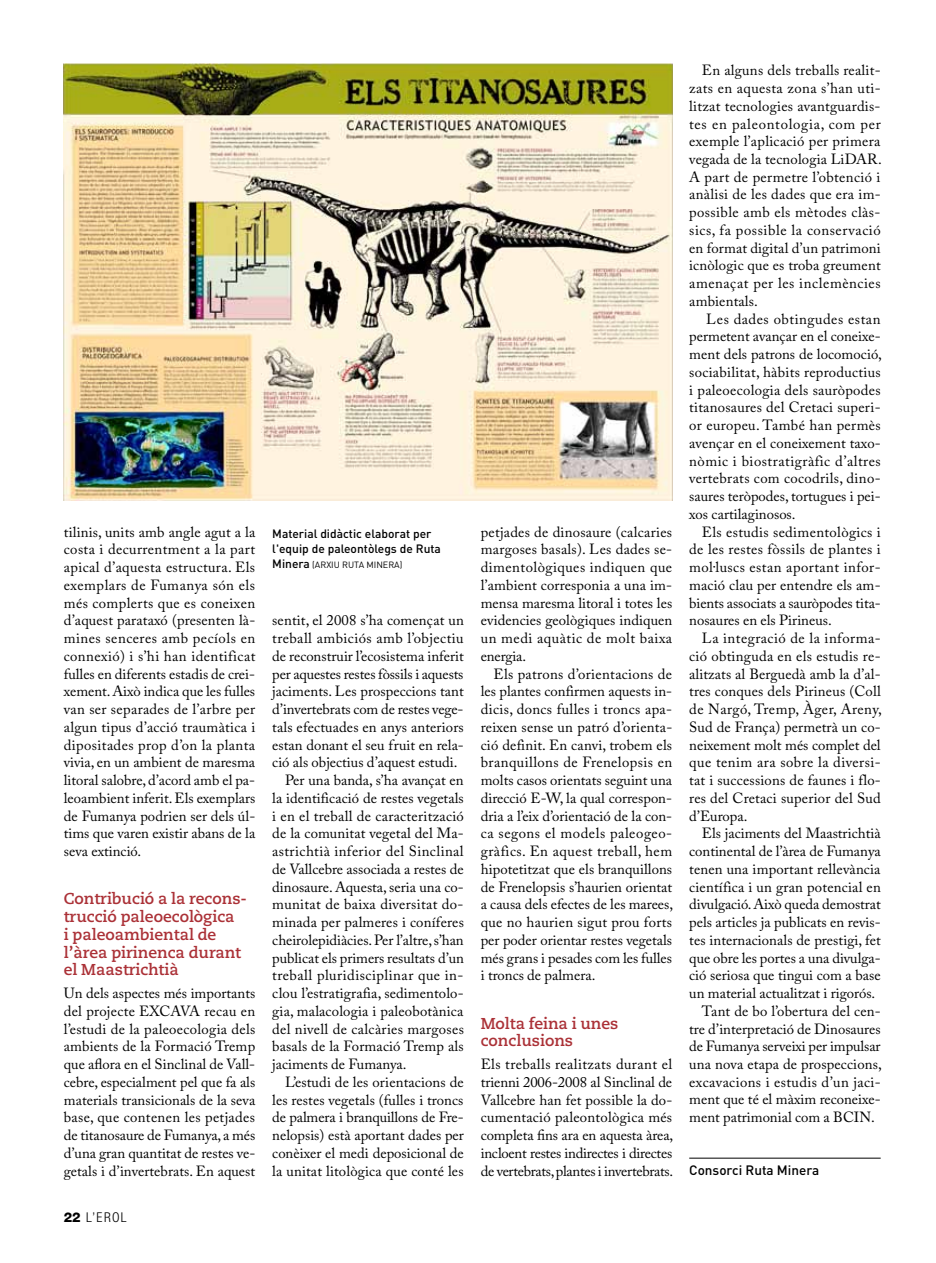
<style>
.page{position:relative;width:936px;height:1263px;background:#fff}
.page>*{position:absolute;margin:0;border:0;box-sizing:border-box;transform-origin:0 0}
.t1{font:700 15.75px/17.7px "Caecilia";color:#ab3137}
.t2{font:14.7px/17.7px "Adobe Caslon Pro";letter-spacing:.01em;color:#000;text-align:justify}
.t3{font:500 13.5px "DIN";color:#000}
.t4{font:300 condensed 13.5px "Helvetica Neue LT Std";color:#000}
.t5{font:500 12px/15px "DIN";color:#000}
.t6{font:9px "DIN";color:#000}
.s1{font-weight:800;font-stretch:normal}
.s2{font-weight:500;font-size:12px}
</style>
<div class="page">
<hr style="left:689px;top:1158px;width:191px;height:1px;background:#000">
<img style="left:64px;top:64px;width:608px;height:436px">
<p class="t2" style="left:64px;top:523px;width:193px">tilinis, units amb angle agut a la costa i decurrentment a la part apical d’aquesta estructura. Els exemplars de Fumanya són els més complerts que es coneixen d’aquest parataxó (presenten là&shy;mines senceres amb pecíols en connexió) i s’hi han identificat fulles en diferents estadis de crei&shy;xement. Això indica que les fulles van ser separades de l’arbre per algun tipus d’acció traumàtica i dipositades prop d’on la planta vivia, en un ambient de maresma litoral salobre, d’acord amb el pa&shy;leoambient inferit. Els exemplars de Fumanya podrien ser dels úl&shy;tims que varen existir abans de la seva extinció.</p>
<p class="t1" style="left:64px;top:890px;width:185px">Contribució a la recons&shy;trucció paleoecològica<br>i paleoambiental de l’àrea pirinenca durant el Maastrichtià</p>
<p class="t2" style="left:64px;top:984px;width:193px">Un dels aspectes més importants del projecte EXCAVA recau en l’estudi de la paleoecologia dels ambients de la Formació Tremp que aflora en el Sinclinal de Vall&shy;cebre, especialment pel que fa als materials transicionals de la seva base, que contenen les petjades de titanosaure de Fumanya, a més d’una gran quantitat de restes ve&shy;getals i d’invertebrats. En aquest</p>
<p class="t4" style="left:64px;top:1209px;width:64px"><span class="s1">22</span> L’EROL</p>
<p class="t5" style="left:272px;top:525px;width:170px">Material didàctic elaborat per l'equip de paleontòlegs de Ruta</p>
<p class="t6" style="left:272px;top:559px;width:132px"><span class="s2">Minera</span> (ARXIU RUTA M INERA)</p>
<p class="t2" style="left:272px;top:611px;width:193px">sentit, el 2008 s’ha començat un</p>
<p class="t2" style="left:272px;top:629px;width:193px">treball ambiciós amb l’objectiu</p>
<p class="t2" style="left:272px;top:647px;width:193px">de reconstruir l’ecosistema inferit</p>
<p class="t2" style="left:272px;top:665px;width:193px">per aquestes restes fòssils i aquests</p>
<p class="t2" style="left:272px;top:682px;width:193px">jaciments. Les prospeccions tant</p>
<p class="t2" style="left:272px;top:700px;width:193px">d’invertebrats com de restes vege-</p>
<p class="t2" style="left:272px;top:718px;width:193px">tals efectuades en anys anteriors</p>
<p class="t2" style="left:272px;top:736px;width:193px">estan donant el seu fruit en rela-</p>
<p class="t2" style="left:272px;top:753px;width:187px">ció als objectius d’aquest estudi.</p>
<p class="t2" style="left:285px;top:771px;width:180px">Per una banda, s’ha avançat en</p>
<p class="t2" style="left:272px;top:789px;width:193px">la identificació de restes vegetals</p>
<p class="t2" style="left:272px;top:807px;width:193px">i en el treball de caracterització</p>
<p class="t2" style="left:272px;top:824px;width:193px">de la comunitat vegetal del Ma-</p>
<p class="t2" style="left:272px;top:842px;width:193px">astrichtià inferior del Sinclinal</p>
<p class="t2" style="left:272px;top:860px;width:193px">de Vallcebre associada a restes de</p>
<p class="t2" style="left:272px;top:878px;width:193px">dinosaure. Aquesta, seria una co-</p>
<p class="t2" style="left:272px;top:895px;width:193px">munitat de baixa diversitat do-</p>
<p class="t2" style="left:272px;top:913px;width:193px">minada per palmeres i coníferes</p>
<p class="t2" style="left:272px;top:931px;width:193px">cheirolepidiàcies. Per l’altre, s’han</p>
<p class="t2" style="left:272px;top:949px;width:193px">publicat els primers resultats d’un</p>
<p class="t2" style="left:272px;top:966px;width:193px">treball pluridisciplinar que in-</p>
<p class="t2" style="left:272px;top:984px;width:193px">clou l’estratigrafia, sedimentolo-</p>
<p class="t2" style="left:272px;top:1002px;width:193px">gia, malacologia i paleobotànica</p>
<p class="t2" style="left:272px;top:1020px;width:193px">del nivell de calcàries margoses</p>
<p class="t2" style="left:272px;top:1037px;width:193px">basals de la Formació Tremp als</p>
<p class="t2" style="left:272px;top:1055px;width:136px">jaciments de Fumanya.</p>
<p class="t2" style="left:285px;top:1073px;width:180px">L’estudi de les orientacions de</p>
<p class="t2" style="left:272px;top:1090px;width:193px">les restes vegetals (fulles i troncs</p>
<p class="t2" style="left:272px;top:1108px;width:193px">de palmera i branquillons de Fre-</p>
<p class="t2" style="left:272px;top:1126px;width:193px">nelopsis) està aportant dades per</p>
<p class="t2" style="left:272px;top:1144px;width:193px">conèixer el medi deposicional de</p>
<p class="t2" style="left:272px;top:1161px;width:193px">la unitat litològica que conté les</p>
<p class="t2" style="left:480px;top:523px;width:193px">petjades de dinosaure (calcaries margoses basals). Les dades se&shy;dimentològiques indiquen que l’ambient corresponia a una im&shy;mensa maresma litoral i totes les evidencies geològiques indiquen un medi aquàtic de molt baixa energia.</p>
<p class="t2" style="left:480px;top:665px;width:194px;text-indent:13px">Els patrons d’orientacions de les plantes confirmen aquests in&shy;dicis, doncs fulles i troncs apa&shy;reixen sense un patró d’orienta&shy;ció definit. En canvi, trobem els branquillons de Frenelopsis en molts casos orientats seguint una direcció E-W, la qual correspon&shy;dria a l’eix d’orientació de la con&shy;ca segons el models paleogeo&shy;gràfics. En aquest treball, hem hipotetitzat que els branquillons de Frenelopsis s’haurien orientat a causa dels efectes de les marees, que no haurien sigut prou forts per poder orientar restes vegetals més grans i pesades com les fulles i troncs de palmera.</p>
<p class="t1" style="left:480px;top:1014px;width:139px">Molta feina i unes conclusions</p>
<p class="t2" style="left:480px;top:1055px;width:194px">Els treballs realitzats durant el trienni 2006-2008 al Sinclinal de Vallcebre han fet possible la do&shy;cumentació paleontològica més completa fins ara en aquesta àrea, incloent restes indirectes i directes de vertebrats, plantes i invertebrats.</p>
<p class="t2" style="left:689px;top:61px;width:194px;text-indent:13px">En alguns dels treballs realit&shy;zats en aquesta zona s’han uti&shy;litzat tecnologies avantguardis&shy;tes en paleontologia, com per exemple l’aplicació per primera vegada de la tecnologia LiDAR.<br>A part de permetre l’obtenció i anàlisi de les dades que era im&shy;possible amb els mètodes clàs&shy;sics, fa possible la conservació en format digital d’un patrimoni icnòlogic que es troba greument amenaçat per les inclemències ambientals.</p>
<p class="t2" style="left:689px;top:310px;width:194px;text-indent:17px">Les dades obtingudes estan permetent avançar en el coneixe&shy;ment dels patrons de locomoció, sociabilitat, hàbits reproductius i paleoecologia dels sauròpodes titanosaures del Cretaci superi&shy;or europeu. També han permès avençar en el coneixement taxo&shy;nòmic i biostratigràfic d’altres vertebrats com cocodrils, dino&shy;saures teròpodes, tortugues i pei&shy;xos cartilaginosos.</p>
<p class="t2" style="left:689px;top:523px;width:193px;text-indent:13px">Els estudis sedimentològics i de les restes fòssils de plantes i mol·luscs estan aportant infor&shy;mació clau per entendre els am&shy;bients associats a sauròpodes tita&shy;nosaures en els Pirineus.</p>
<p class="t2" style="left:689px;top:629px;width:194px;text-indent:13px">La integració de la informa&shy;ció obtinguda en els estudis re&shy;alitzats al Berguedà amb la d’al&shy;tres conques dels Pirineus (Coll de Nargó, Tremp, Àger, Areny, Sud de França) permetrà un co&shy;neixement molt més complet del que tenim ara sobre la diversi&shy;tat i successions de faunes i flo&shy;res del Cretaci superior del Sud d’Europa.</p>
<p class="t2" style="left:702px;top:824px;width:180px">Els jaciments del Maastrichtià</p>
<p class="t2" style="left:689px;top:842px;width:193px">continental de l’àrea de Fumanya</p>
<p class="t2" style="left:689px;top:860px;width:193px">tenen una important rellevància</p>
<p class="t2" style="left:689px;top:878px;width:193px">científica i un gran potencial en</p>
<p class="t2" style="left:689px;top:895px;width:193px">divulgació. Això queda demostrat</p>
<p class="t2" style="left:689px;top:913px;width:193px">pels articles ja publicats en revis-</p>
<p class="t2" style="left:689px;top:931px;width:193px">tes internacionals de prestigi, fet</p>
<p class="t2" style="left:689px;top:948px;width:193px">que obre les portes a una divulga-</p>
<p class="t2" style="left:689px;top:966px;width:193px">ció seriosa que tingui com a base</p>
<p class="t2" style="left:689px;top:984px;width:187px">un material actualitzat i rigorós.</p>
<p class="t2" style="left:702px;top:1002px;width:180px">Tant de bo l’obertura del cen-</p>
<p class="t2" style="left:689px;top:1019px;width:193px">tre d’interpretació de Dinosaures</p>
<p class="t2" style="left:689px;top:1037px;width:193px">de Fumanya serveixi per impulsar</p>
<p class="t2" style="left:689px;top:1055px;width:194px">una nova etapa de prospeccions,</p>
<p class="t2" style="left:689px;top:1073px;width:193px">excavacions i estudis d’un jaci-</p>
<p class="t2" style="left:689px;top:1090px;width:193px">ment que té el màxim reconeixe-</p>
<p class="t2" style="left:689px;top:1108px;width:187px">ment patrimonial com a BCIN.</p>
<p class="t3" style="left:689px;top:1161px;width:132px">Consorci Ruta Minera</p>
</div>
